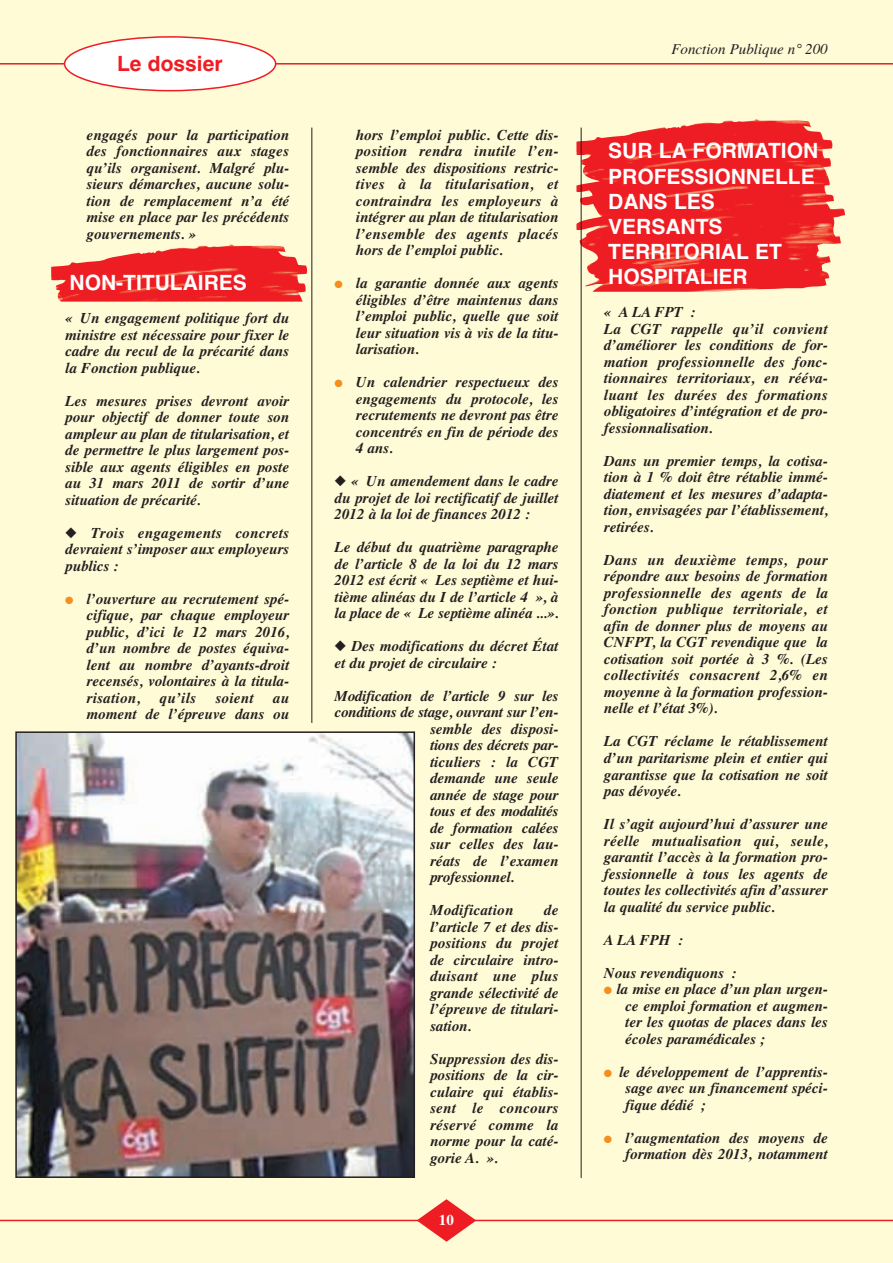
<style>
.page{position:relative;width:893px;height:1263px;background:#fffbd6}
.page>*{position:absolute;margin:0;border:0;box-sizing:border-box;transform-origin:0 0}
.t1{font:700 21px/25.2px "Helvetica";color:#fff}
.t2{font:700 21px "Helvetica";color:#ee1d23}
.t3{font:italic 700 15px/16.5px "Times";color:#231f20;text-align:justify}
.t4{font:italic 15px "Times";color:#231f20}
.t5{font:italic 700 15px "Times";letter-spacing:.02em;color:#231f20}
.t6{font:700 15px "Times";color:#fff}
.s1{color:#f68e1e}
</style>
<div class="page">
<img style="left:576px;top:119px;width:269px;height:173px">
<img style="left:51px;top:244px;width:257px;height:58px">
<hr style="left:0;top:63px;width:893px;height:2px;background:#ee1d23">
<svg style="left:64px;top:36px;width:212px;height:55px"></svg>
<hr style="left:0;top:1220px;width:893px;height:1px;background:#ee1d23">
<svg style="left:417px;top:1199px;width:59px;height:43px"></svg>
<hr style="left:312px;top:128px;width:1px;height:595px;background:#231f20">
<hr style="left:581px;top:128px;width:1px;height:1050px;background:#231f20">
<img style="left:18px;top:734px;width:394px;height:441px">
<div style="left:15px;top:731px;width:400px;height:447px;border:2px solid #231f20"></div>
<h1 class="t2" style="left:117px;top:49px;width:107px">Le dossier</h1>
<p class="t3" style="left:87px;top:127px;width:204px">engagés pour la participation des fonctionnaires aux stages qu’ils organisent. Malgré plu&shy;sieurs démarches, aucune solu&shy;tion de remplacement n’a été mise en place par les précédents gouvernements. »</p>
<h1 class="t1" style="left:70px;top:272px;width:179px">NON-TITULAIRES</h1>
<p class="t3" style="left:65px;top:311px;width:225px">« Un engagement politique fort du ministre est nécessaire pour fixer le cadre du recul de la précarité dans la Fonction publique.</p>
<p class="t3" style="left:65px;top:393px;width:225px">Les mesures prises devront avoir pour objectif de donner toute son ampleur au plan de titularisation, et de permettre le plus largement pos&shy;sible aux agents éligibles en poste au 31 mars 2011 de sortir d’une situation de précarité.</p>
<p class="t3" style="left:65px;top:525px;width:225px">◆ Trois engagements concrets devraient s’imposer aux employeurs publics :</p>
<p class="t3" style="left:87px;top:591px;width:204px;text-indent:-21px"><span class="s1">●</span> l’ouverture au recrutement spé&shy;cifique, par chaque employeur public, d’ici le 12 mars 2016, d’un nombre de postes équiva&shy;lent au nombre d’ayants-droit recensés, volontaires à la titula&shy;risation,</p>
<p class="t3" style="left:160px;top:690px;width:38px">qu’ils</p>
<p class="t3" style="left:215px;top:690px;width:40px">soient</p>
<p class="t3" style="left:87px;top:690px;width:204px;text-align:right">au<br>moment de l’épreuve dans ou</p>
<p class="t3" style="left:356px;top:127px;width:204px">hors l’emploi public. Cette dis&shy;position rendra inutile l’en&shy;semble des dispositions restric&shy;tives à la titularisation, et contraindra les employeurs à intégrer au plan de titularisation l’ensemble des agents placés hors de l’emploi public.</p>
<p class="t3" style="left:356px;top:276px;width:204px;text-indent:-21px"><span class="s1">●</span> la garantie donnée aux agents éligibles d’être maintenus dans l’emploi public, quelle que soit leur situation vis à vis de la titu&shy;larisation.</p>
<p class="t3" style="left:356px;top:375px;width:204px;text-indent:-21px"><span class="s1">●</span> Un calendrier respectueux des engagements du protocole, les recrutements ne devront pas être concentrés en fin de période des 4 ans.</p>
<p class="t3" style="left:335px;top:474px;width:225px">◆ « Un amendement dans le cadre du projet de loi rectificatif de juillet 2012 à la loi de finances 2012 :</p>
<p class="t3" style="left:335px;top:540px;width:225px">Le début du quatrième paragraphe de l’article 8 de la loi du 12 mars 2012 est écrit « Les septième et hui&shy;tième alinéas du I de l’article 4 », à la place de « Le septième alinéa ...».</p>
<p class="t3" style="left:335px;top:639px;width:225px">◆ Des modifications du décret État et du projet de circulaire :</p>
<p class="t3" style="left:335px;top:688px;width:225px">Modification de l’article 9 sur les</p>
<p class="t3" style="left:335px;top:705px;width:225px">conditions de stage, ouvrant sur l’en-</p>
<p class="t3" style="left:430px;top:721px;width:130px">semble des disposi-</p>
<p class="t3" style="left:430px;top:738px;width:130px">tions des décrets par-</p>
<p class="t3" style="left:430px;top:754px;width:130px">ticuliers : la CGT</p>
<p class="t3" style="left:430px;top:771px;width:130px">demande une seule</p>
<p class="t3" style="left:430px;top:787px;width:130px">année de stage pour</p>
<p class="t3" style="left:430px;top:804px;width:130px">tous et des modalités</p>
<p class="t3" style="left:430px;top:820px;width:130px">de formation calées</p>
<p class="t3" style="left:430px;top:837px;width:130px">sur celles des lau-</p>
<p class="t3" style="left:430px;top:853px;width:130px">réats de l’examen</p>
<p class="t3" style="left:430px;top:870px;width:86px">professionnel.</p>
<p class="t5" style="left:430px;top:901px;width:85px">Modification</p>
<p class="t3" style="left:430px;top:903px;width:130px;text-indent:114px">de l’article 7 et des dis&shy;positions du projet de circulaire intro&shy;duisant une plus grande sélectivité de l’épreuve de titulari&shy;sation.</p>
<p class="t3" style="left:430px;top:1051px;width:130px">Suppression des dis&shy;positions de la cir&shy;culaire qui établis&shy;sent le concours réservé comme la norme pour la caté&shy;gorie A. ».</p>
<p class="t6" style="left:439px;top:1209px;width:16px">10</p>
<p class="t4" style="left:671px;top:40px;width:158px">Fonction Publique n° 200</p>
<h1 class="t1" style="left:608px;top:140px;width:212px">SUR LA FORMATION<br>PROFESSIONNELLE<br>DANS LES<br>VERSANTS<br>TERRITORIAL ET<br>HOSPITALIER</h1>
<p class="t3" style="left:604px;top:305px;width:225px;text-align:left">« ALAFPT :<br>La CGT rappelle qu’il convient d’améliorer les conditions de for&shy;mation professionnelle des fonc&shy;tionnaires territoriaux, en rééva&shy;luant les durées des formations obligatoires d’intégration et de pro&shy;fessionnalisation.</p>
<p class="t3" style="left:604px;top:453px;width:225px">Dans un premier temps, la cotisa&shy;tion à 1 % doit être rétablie immé&shy;diatement et les mesures d’adapta&shy;tion, envisagées par l’établissement, retirées.</p>
<p class="t3" style="left:604px;top:552px;width:225px">Dans un deuxième temps, pour répondre aux besoins de formation professionnelle des agents de la fonction publique territoriale, et afin de donner plus de moyens au CNFPT, la CGT revendique que la cotisation soit portée à 3 %. (Les collectivités consacrent 2,6% en moyenne à la formation profession&shy;nelle et l’état 3%).</p>
<p class="t3" style="left:604px;top:734px;width:225px">La CGT réclame le rétablissement d’un paritarisme plein et entier qui garantisse que la cotisation ne soit pas dévoyée.</p>
<p class="t3" style="left:604px;top:816px;width:225px">Il s’agit aujourd’hui d’assurer une réelle mutualisation qui, seule, garantit l’accès à la formation pro&shy;fessionnelle à tous les agents de toutes les collectivités afin d’assurer la qualité du service public.</p>
<p class="t3" style="left:604px;top:932px;width:81px">ALA FPH :</p>
<p class="t3" style="left:604px;top:965px;width:134px">Nous revendiquons :</p>
<p class="t3" style="left:625px;top:981px;width:204px;text-indent:-21px"><span class="s1">●</span> la mise en place d’un plan urgen&shy;ce emploi formation et augmen&shy;ter les quotas de places dans les écoles paramédicales ;</p>
<p class="t3" style="left:625px;top:1064px;width:204px;text-indent:-21px"><span class="s1">●</span> le développement de l’apprentis&shy;sage avec un financement spéci&shy;fique dédié ;</p>
<p class="t3" style="left:604px;top:1130px;width:225px;text-align:right"><span class="s1">●</span> l’augmentation des moyens de formation dès 2013, notamment</p>
</div>
